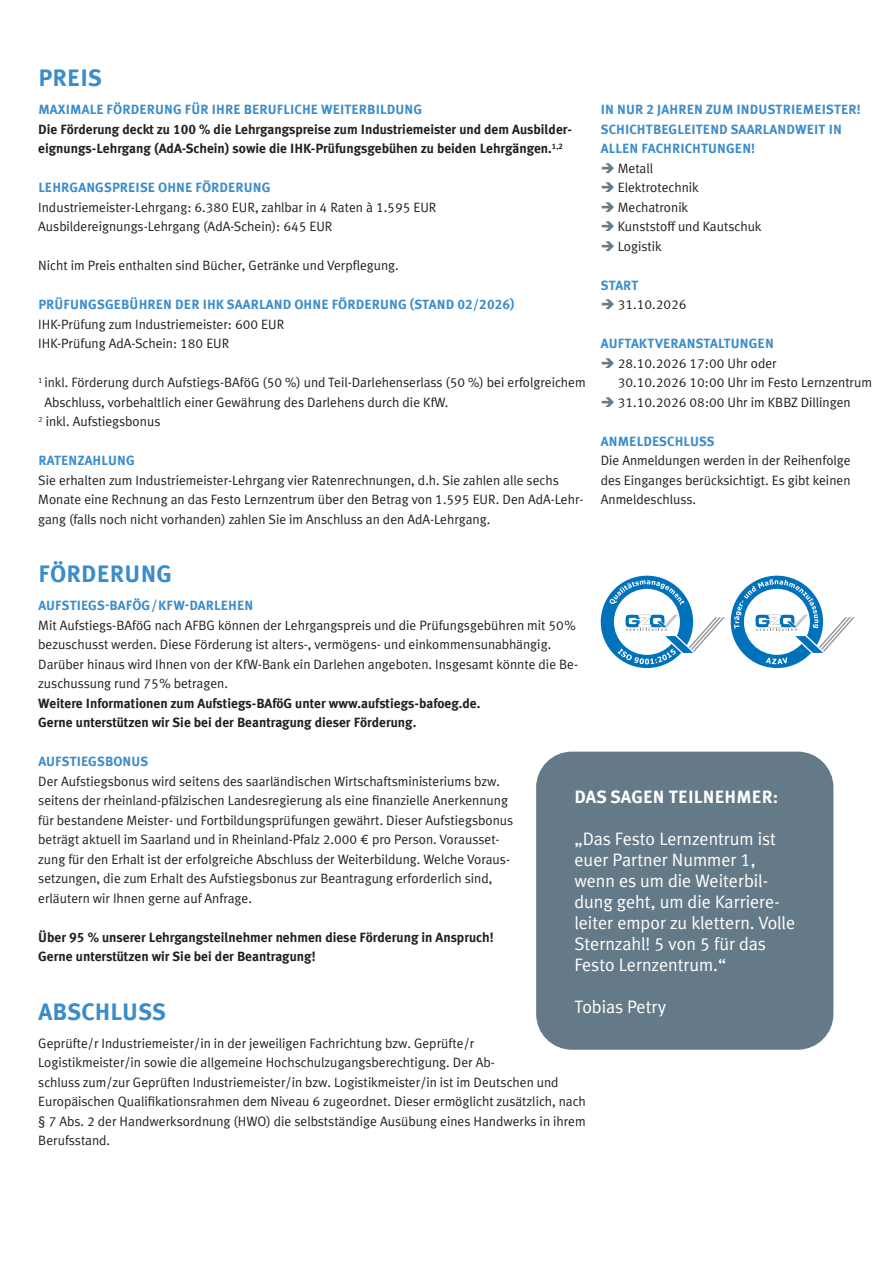
<style>
.page{position:relative;width:893px;height:1263px;background:#fff}
.page>*{position:absolute;margin:0;border:0;box-sizing:border-box;transform-origin:0 0}
.t1{font:700 24px "Festo";letter-spacing:.01em;color:#3b8ccb}
.t2{font:18px/21px "Festo";color:#fff}
.t3{font:700 18px "Festo";letter-spacing:.01em;color:#fff}
.t4{font:13.5px/19.5px "Festo";color:#231f20}
.t5{font:700 13.5px/19.5px "Festo";color:#231f20}
.t6{font:700 13.5px/19.5px "Festo";letter-spacing:.01em;color:#3b8ccb}
</style>
<div class="page">
<svg style="left:731px;top:576px;width:124px;height:92px"></svg>
<svg style="left:601px;top:576px;width:124px;height:92px"></svg>
<div style="left:536px;top:752px;width:297px;height:298px;background:#657a88;border-radius:36px"></div>
<h1 class="t1" style="left:38px;top:59px;width:65px">PREIS</h1>
<p class="t6" style="left:38px;top:99px;width:385px">MAXIMALE FÖRDERUNG FÜR IHRE BERUFLICHE WEITERBILDUNG</p>
<p class="t5" style="left:38px;top:118px;width:535px">Die Förderung deckt zu 100 % die Lehrgangspreise zum Industriemeister und dem Ausbilder&shy;eignungs-Lehrgang (AdA-Schein) sowie die IHK-Prüfungsgebühen zu beiden Lehrgängen.<sup>1,2</sup></p>
<p class="t6" style="left:38px;top:177px;width:234px">LEHRGANGSPREISE OHNE FÖRDERUNG</p>
<p class="t4" style="left:38px;top:197px;width:400px">Industriemeister-Lehrgang: 6.380 EUR, zahlbar in 4 Raten à 1.595 EUR<br>Ausbildereignungs-Lehrgang (AdA-Schein): 645 EUR</p>
<p class="t4" style="left:38px;top:255px;width:362px">Nicht im Preis enthalten sind Bücher, Getränke und Verpflegung.</p>
<p class="t6" style="left:38px;top:294px;width:478px">PRÜFUNGSGEBÜHREN DER IHK SAARLAND OHNE FÖRDERUNG (STAND 02/2026)</p>
<p class="t4" style="left:38px;top:314px;width:248px">IHK-Prüfung zum Industriemeister: 600 EUR<br>IHK-Prüfung AdA-Schein: 180 EUR</p>
<p class="t4" style="left:38px;top:372px;width:549px"><sup>1</sup> inkl. Förderung durch Aufstiegs-BAföG (50 %) und Teil-Darlehenserlass (50 %) bei erfolgreichem</p>
<p class="t4" style="left:45px;top:392px;width:405px">Abschluss, vorbehaltlich einer Gewährung des Darlehens durch die KfW.</p>
<p class="t4" style="left:38px;top:411px;width:124px"><sup>2</sup> inkl. Aufstiegsbonus</p>
<p class="t6" style="left:38px;top:450px;width:98px">RATENZAHLUNG</p>
<p class="t4" style="left:38px;top:470px;width:547px">Sie erhalten zum Industriemeister-Lehrgang vier Ratenrechnungen, d.h. Sie zahlen alle sechs<br>Monate eine Rechnung an das Festo Lernzentrum über den Betrag von 1.595 EUR. Den AdA-Lehr&shy;gang (falls noch nicht vorhanden) zahlen Sie im Anschluss an den AdA-Lehrgang.</p>
<h1 class="t1" style="left:38px;top:555px;width:135px">FÖRDERUNG</h1>
<p class="t6" style="left:38px;top:595px;width:217px">AUFSTIEGS-BAFÖG / KFW-DARLEHEN</p>
<p class="t4" style="left:38px;top:615px;width:541px">Mit Aufstiegs-BAföG nach AFBG können der Lehrgangspreis und die Prüfungsgebühren mit 50 % bezuschusst werden. Diese Förderung ist alters-, vermögens- und einkommensunabhängig.<br>Darüber hinaus wird Ihnen von der KfW-Bank ein Darlehen angeboten. Insgesamt könnte die Be&shy;zuschussung rund 75 % betragen.</p>
<p class="t5" style="left:38px;top:692px;width:444px">Weitere Informationen zum Aufstiegs-BAföG unter www.aufstiegs-bafoeg.de.<br>Gerne unterstützen wir Sie bei der Beantragung dieser Förderung.</p>
<p class="t6" style="left:38px;top:751px;width:112px">AUFSTIEGSBONUS</p>
<p class="t4" style="left:38px;top:770px;width:476px">Der Aufstiegsbonus wird seitens des saarländischen Wirtschaftsministeriums bzw. seitens der rheinland-pfälzischen Landesregierung als eine finanzielle Anerkennung für bestandene Meister- und Fortbildungsprüfungen gewährt. Dieser Aufstiegsbonus beträgt aktuell im Saarland und in Rheinland-Pfalz 2.000 € pro Person. Vorausset&shy;zung für den Erhalt ist der erfolgreiche Abschluss der Weiterbildung. Welche Voraus&shy;setzungen, die zum Erhalt des Aufstiegsbonus zur Beantragung erforderlich sind, erläutern wir Ihnen gerne auf Anfrage.</p>
<p class="t5" style="left:38px;top:926px;width:457px">Über 95 % unserer Lehrgangsteilnehmer nehmen diese Förderung in Anspruch!<br>Gerne unterstützen wir Sie bei der Beantragung!</p>
<h1 class="t1" style="left:38px;top:993px;width:129px">ABSCHLUSS</h1>
<p class="t4" style="left:38px;top:1033px;width:549px">Geprüfte/r Industriemeister/in in der jeweiligen Fachrichtung bzw. Geprüfte/r<br>Logistikmeister/in sowie die allgemeine Hochschulzugangsberechtigung. Der Ab-<br>schluss zum/zur Geprüften Industriemeister/in bzw. Logistikmeister/in ist im Deutschen und Europäischen Qualifikationsrahmen dem Niveau 6 zugeordnet. Dieser ermöglicht zusätzlich, nach § 7 Abs. 2 der Handwerksordnung (HWO) die selbstständige Ausübung eines Handwerks in ihrem Berufsstand.</p>
<p class="t6" style="left:601px;top:99px;width:261px">IN NUR 2 JAHREN ZUM INDUSTRIEMEISTER!<br>SCHICHTBEGLEITEND SAARLANDWEIT IN<br>ALLEN FACHRICHTUNGEN!</p>
<p class="t4" style="left:618px;top:157px;width:145px">Metall<br>Elektrotechnik<br>Mechatronik<br>Kunststoff und Kautschuk<br>Logistik</p>
<p class="t6" style="left:601px;top:274px;width:39px">START</p>
<p class="t4" style="left:618px;top:294px;width:70px">31.10.2026</p>
<p class="t6" style="left:601px;top:333px;width:174px">AUFTAKTVERANSTALTUNGEN</p>
<p class="t4" style="left:618px;top:352px;width:256px">28.10.2026 17:00 Uhr oder<br>30.10.2026 10:00 Uhr im Festo Lernzentrum<br>31.10.2026 08:00 Uhr im KBBZ Dillingen</p>
<p class="t6" style="left:601px;top:430px;width:115px">ANMELDESCHLUSS</p>
<p class="t4" style="left:601px;top:450px;width:251px;text-align:justify">Die Anmeldungen werden in der Reihenfolge des Einganges berücksichtigt. Es gibt keinen Anmeldeschluss.</p>
<h2 class="t3" style="left:574px;top:782px;width:205px">DAS SAGEN TEILNEHMER:</h2>
<h2 class="t2" style="left:574px;top:827px;width:222px">„Das Festo Lernzentrum ist euer Partner Nummer 1, wenn es um die Weiterbil&shy;dung geht, um die Karriere&shy;leiter empor zu klettern. Volle<br>Sternzahl! 5 von 5 für das<br>Festo Lernzentrum.“</h2>
<h2 class="t2" style="left:574px;top:995px;width:93px">Tobias Petry</h2>
</div>
